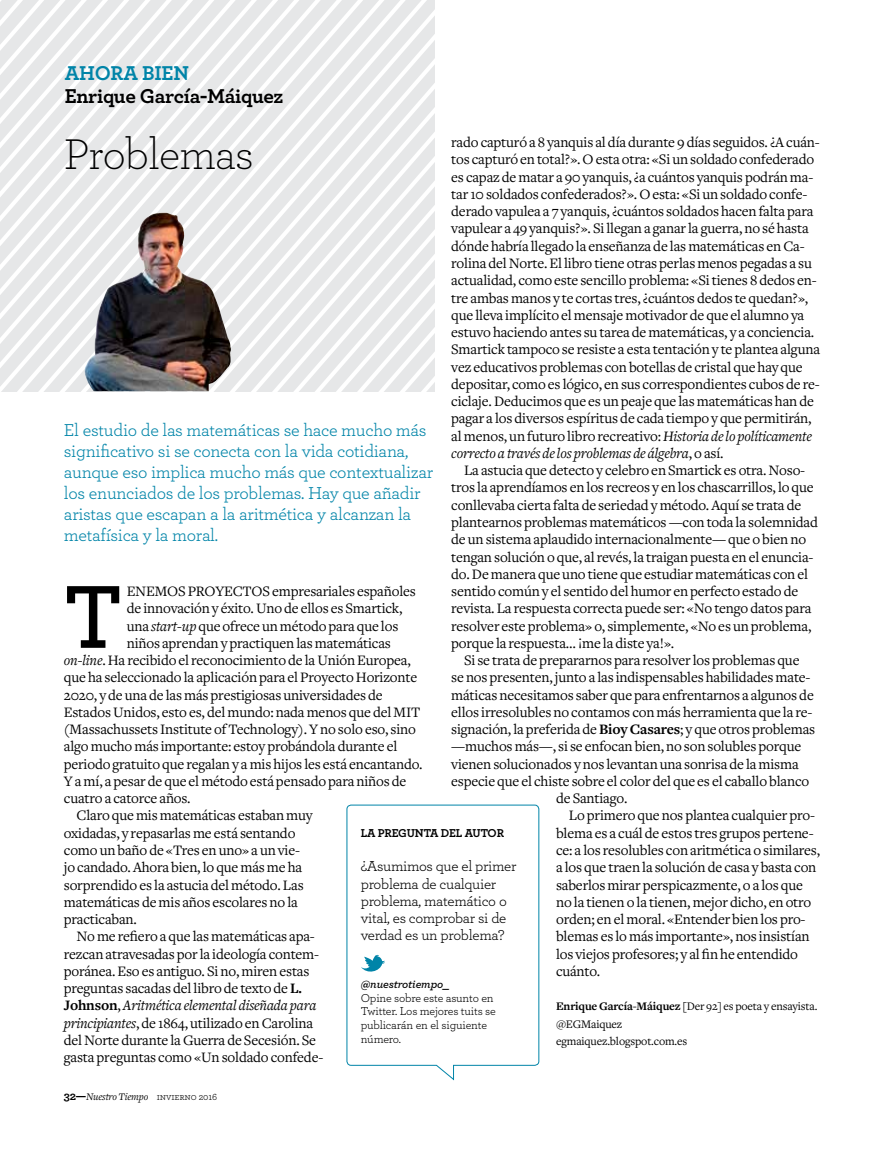
<style>
.page{position:relative;width:893px;height:1149px;background:#fff}
.page>*{position:absolute;margin:0;border:0;box-sizing:border-box;transform-origin:0 0}
.t1{font:600 93.6px "Archer";color:#000}
.t2{font:300 45px "Archer";letter-spacing:-.015em;color:#000}
.t3{font:700 21px "Archer";letter-spacing:-.015em;color:#000}
.t4{font:700 21px "Archer";letter-spacing:-.01em;color:#0084a8}
.t5{font:18px/21px "Archer";letter-spacing:-.015em;color:#0084a8}
.t6{font:15px/17.2px "Freight Text";letter-spacing:-.01em;color:#000}
.t7{font:15px/17.2px "Archer";letter-spacing:-.02em;color:#000}
.t8{font:italic 15px "Freight Text";letter-spacing:-.01em;color:#000}
.t9{font:12px/17.2px "Freight Text";letter-spacing:-.01em;color:#000}
.t10{font:12px/13.5px "Archer";letter-spacing:-.015em;color:#000}
.t11{font:700 12px "Archer";letter-spacing:-.015em;color:#000}
.t12{font:italic 600 12px "Archer";letter-spacing:-.015em;color:#000}
.t13{font:italic 10.5px "Freight Text";letter-spacing:-.01em;color:#000}
.s1{font-style:italic}
.s2{font-weight:700}
.s3{font-weight:700;font-style:normal}
.s4{font-style:normal}
.s5{font-family:"Archer";font-weight:700;font-style:normal;font-size:12px}
.s6{font-family:"Archer Book SC";font-style:normal;font-size:9.75px}
.s7{font-family:"Archer";font-style:normal;font-size:9.75px}
</style>
<div class="page">
<svg style="left:5px;top:0;width:21px;height:391px"></svg>
<svg style="left:26px;top:0;width:21px;height:391px"></svg>
<svg style="left:47px;top:0;width:21px;height:391px"></svg>
<svg style="left:68px;top:0;width:22px;height:391px"></svg>
<svg style="left:90px;top:0;width:21px;height:212px"></svg>
<svg style="left:111px;top:0;width:21px;height:212px"></svg>
<svg style="left:132px;top:0;width:21px;height:212px"></svg>
<svg style="left:153px;top:0;width:22px;height:212px"></svg>
<svg style="left:175px;top:0;width:21px;height:212px"></svg>
<svg style="left:196px;top:0;width:21px;height:212px"></svg>
<svg style="left:217px;top:0;width:22px;height:391px"></svg>
<svg style="left:239px;top:0;width:21px;height:391px"></svg>
<svg style="left:260px;top:0;width:21px;height:391px"></svg>
<svg style="left:281px;top:0;width:21px;height:391px"></svg>
<svg style="left:302px;top:0;width:22px;height:391px"></svg>
<svg style="left:324px;top:0;width:21px;height:391px"></svg>
<svg style="left:345px;top:0;width:90px;height:391px"></svg>
<svg style="left:346px;top:804px;width:193px;height:275px"></svg>
<img style="left:83px;top:212px;width:149px;height:179px">
<h3 class="t4" style="left:65px;top:60px;width:126px">AHORA BIEN</h3>
<h3 class="t3" style="left:65px;top:82px;width:220px">ENRIQUE GARCÍA-MÁIQUEZ</h3>
<h2 class="t2" style="left:64px;top:126px;width:191px">Problemas</h2>
<p class="t6" style="left:451px;top:134px;width:370px">rado capturó a 8 yanquis al día durante 9 días seguidos. ¿A cuán&shy;tos capturó en total?». O esta otra: «Si un soldado confederado es capaz de matar a 90 yanquis, ¿a cuántos yanquis podrán ma&shy;tar 10 soldados confederados?». O esta: «Si un soldado confe&shy;derado vapulea a 7 yanquis, ¿cuántos soldados hacen falta para vapulear a 49 yanquis?». Si llegan a ganar la guerra, no sé hasta dónde habría llegado la enseñanza de las matemáticas en Ca&shy;rolina del Norte. El libro tiene otras perlas menos pegadas a su actualidad, como este sencillo problema: «Si tienes 8 dedos en&shy;tre ambas manos y te cortas tres, ¿cuántos dedos te quedan?», que lleva implícito el mensaje motivador de que el alumno ya estuvo haciendo antes su tarea de matemáticas, y a conciencia.<br>Smartick tampoco se resiste a esta tentación y te plantea alguna vez educativos problemas con botellas de cristal que hay que depositar, como es lógico, en sus correspondientes cubos de re&shy;ciclaje. Deducimos que es un peaje que las matemáticas han de pagar a los diversos espíritus de cada tiempo y que permitirán, al menos, un futuro libro recreativo: <span class="s1">Historia de lo políticamente correcto a través de los problemas de álgebra</span>, o así.</p>
<p class="t6" style="left:451px;top:462px;width:368px;text-indent:13px">La astucia que detecto y celebro en Smartick es otra. Noso&shy;tros la aprendíamos en los recreos y en los chascarrillos, lo que conllevaba cierta falta de seriedad y método. Aquí se trata de plantearnos problemas matemáticos —con toda la solemnidad de un sistema aplaudido internacionalmente— que o bien no tengan solución o que, al revés, la traigan puesta en el enuncia&shy;do. De manera que uno tiene que estudiar matemáticas con el sentido común y el sentido del humor en perfecto estado de revista. La respuesta correcta puede ser: «No tengo datos para resolver este problema» o, simplemente, «No es un problema, porque la respuesta… ¡me la diste ya!».</p>
<p class="t6" style="left:464px;top:651px;width:337px">Si se trata de prepararnos para resolver los problemas que</p>
<p class="t6" style="left:451px;top:669px;width:361px">se nos presenten, junto a las indispensables habilidades mate-</p>
<p class="t6" style="left:451px;top:686px;width:364px">máticas necesitamos saber que para enfrentarnos a algunos de</p>
<p class="t6" style="left:451px;top:703px;width:363px">ellos irresolubles no contamos con más herramienta que la re-</p>
<p class="t6" style="left:451px;top:720px;width:366px">signación, la preferida de <span class="s2">Bioy Casares</span>; y que otros problemas</p>
<p class="t6" style="left:451px;top:738px;width:351px">—muchos más—, si se enfocan bien, no son solubles porque</p>
<p class="t6" style="left:451px;top:755px;width:349px">vienen solucionados y nos levantan una sonrisa de la misma</p>
<p class="t6" style="left:451px;top:772px;width:359px">especie que el chiste sobre el color del que es el caballo blanco</p>
<p class="t6" style="left:556px;top:789px;width:73px">de Santiago.</p>
<p class="t6" style="left:569px;top:807px;width:248px">Lo primero que nos plantea cualquier pro-</p>
<p class="t6" style="left:556px;top:824px;width:259px">blema es a cuál de estos tres grupos pertene-</p>
<p class="t6" style="left:556px;top:841px;width:266px">ce: a los resolubles con aritmética o similares,</p>
<p class="t6" style="left:556px;top:858px;width:262px">a los que traen la solución de casa y basta con</p>
<p class="t6" style="left:556px;top:876px;width:248px">saberlos mirar perspicazmente, o a los que</p>
<p class="t6" style="left:556px;top:893px;width:257px">no la tienen o la tienen, mejor dicho, en otro</p>
<p class="t6" style="left:556px;top:910px;width:251px">orden; en el moral. «Entender bien los pro-</p>
<p class="t6" style="left:556px;top:927px;width:255px">blemas es lo más importante», nos insistían</p>
<p class="t6" style="left:556px;top:945px;width:243px">los viejos profesores; y al fin he entendido</p>
<p class="t6" style="left:556px;top:962px;width:46px">cuánto.</p>
<p class="t9" style="left:556px;top:997px;width:263px"><span class="s2">Enrique García-Máiquez [</span>Der 92] es poeta y ensayista. @EGMaiquez<br>egmaiquez.blogspot.com.es</p>
<p class="t5" style="left:64px;top:419px;width:371px">El estudio de las matemáticas se hace mucho más significativo si se conecta con la vida cotidiana, aunque eso implica mucho más que contextualizar los enunciados de los problemas. Hay que añadir aristas que escapan a la aritmética y alcanzan la metafísica y la moral.</p>
<h1 class="t1" style="left:64px;top:557px;width:60px">T</h1>
<p class="t6" style="left:127px;top:582px;width:291px">enemos proyectos empresariales españoles</p>
<p class="t6" style="left:127px;top:600px;width:277px">de innovación y éxito. Uno de ellos es Smartick,</p>
<p class="t6" style="left:127px;top:617px;width:273px">una <span class="s1">start-up</span> que ofrece un método para que los</p>
<p class="t6" style="left:127px;top:634px;width:266px">niños aprendan y practiquen las matemáticas</p>
<p class="t6" style="left:64px;top:651px;width:348px"><span class="s1">on-line</span>. Ha recibido el reconocimiento de la Unión Europea,</p>
<p class="t6" style="left:64px;top:669px;width:355px">que ha seleccionado la aplicación para el Proyecto Horizonte</p>
<p class="t6" style="left:64px;top:686px;width:320px">2020, y de una de las más prestigiosas universidades de</p>
<p class="t6" style="left:64px;top:703px;width:357px">Estados Unidos, esto es, del mundo: nada menos que del MIT</p>
<p class="t6" style="left:64px;top:720px;width:354px">(Massachussets Institute of Technology). Y no solo eso, sino</p>
<p class="t6" style="left:64px;top:738px;width:335px">algo mucho más importante: estoy probándola durante el</p>
<p class="t6" style="left:64px;top:755px;width:360px">periodo gratuito que regalan y a mis hijos les está encantando.</p>
<p class="t6" style="left:64px;top:772px;width:344px">Y a mí, a pesar de que el método está pensado para niños de</p>
<p class="t6" style="left:64px;top:789px;width:128px">cuatro a catorce años.</p>
<p class="t6" style="left:77px;top:807px;width:238px">Claro que mis matemáticas estaban muy</p>
<p class="t6" style="left:64px;top:824px;width:233px">oxidadas, y repasarlas me está sentando</p>
<p class="t6" style="left:64px;top:841px;width:238px">como un baño de «Tres en uno» a un vie-</p>
<p class="t6" style="left:64px;top:858px;width:240px">jo candado. Ahora bien, lo que más me ha</p>
<p class="t6" style="left:64px;top:876px;width:241px">sorprendido es la astucia del método. Las</p>
<p class="t6" style="left:64px;top:893px;width:235px">matemáticas de mis años escolares no la</p>
<p class="t6" style="left:64px;top:910px;width:75px">practicaban.</p>
<p class="t6" style="left:77px;top:927px;width:240px">No me refiero a que las matemáticas apa-</p>
<p class="t6" style="left:64px;top:945px;width:257px">rezcan atravesadas por la ideología contem-</p>
<p class="t6" style="left:64px;top:962px;width:247px">poránea. Eso es antiguo. Si no, miren estas</p>
<p class="t6" style="left:64px;top:979px;width:240px">preguntas sacadas del libro de texto de <span class="s2">L.</span></p>
<p class="t8" style="left:64px;top:997px;width:254px"><span class="s3">Johnson</span><span class="s4">,</span> Aritmética elemental diseñada para</p>
<p class="t6" style="left:64px;top:1014px;width:251px"><span class="s1">principiantes</span>, de 1864, utilizado en Carolina</p>
<p class="t6" style="left:64px;top:1031px;width:254px">del Norte durante la Guerra de Secesión. Se</p>
<p class="t6" style="left:64px;top:1048px;width:261px">gasta preguntas como «Un soldado confede-</p>
<p class="t11" style="left:361px;top:825px;width:145px">LA PREGUNTA DEL AUTOR</p>
<p class="t7" style="left:361px;top:857px;width:157px">¿Asumimos que el primer problema de cualquier problema, matemático o vital, es comprobar si de verdad es un problema?</p>
<p class="t12" style="left:361px;top:976px;width:90px">@nuestrotiempo_</p>
<p class="t10" style="left:361px;top:990px;width:137px">Opine sobre este asunto en<br>Twitter. Los mejores tuits se publicarán en el siguiente número.</p>
<p class="t13" style="left:64px;top:1090px;width:155px"><span class="s5">32—</span>Nuestro Tiempo <span class="s6">invierno</span> <span class="s7">2016</span></p>
</div>
